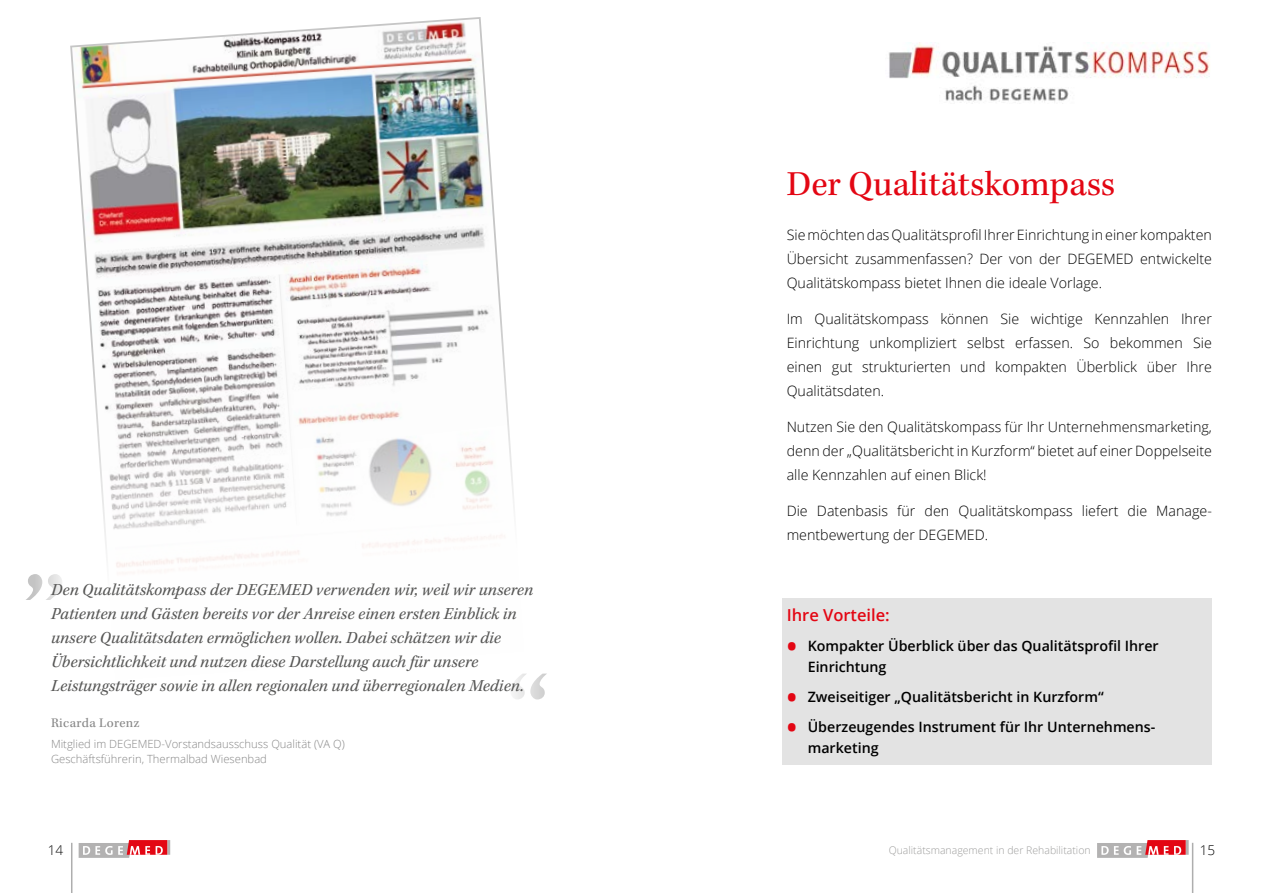
<style>
.page{position:relative;width:1263px;height:893px;background:#fff}
.page>*{position:absolute;margin:0;border:0;box-sizing:border-box;transform-origin:0 0}
.t1{font:36px "Kepler Std";color:#e30613}
.t2{font:italic 17.25px/24px "Kepler Std";color:#575756}
.t3{font:600 16.5px "Open Sans";color:#e30613}
.t4{font:300 14.25px/24px "Open Sans";color:#000;text-align:justify}
.t5{font:600 14.25px/21px "Open Sans";color:#000}
.t6{font:13.5px "Kepler Std";letter-spacing:.025em;color:#878787}
.t7{font:300 13.5px "Open Sans";color:#000}
.t8{font:300 11.25px/15px "Open Sans";color:#878787}
.t9{font:300 10.5px "Open Sans";color:#9d9d9c}
.s1{font-weight:700;font-size:27px;color:#e30613}
</style>
<div class="page">
<hr style="left:167px;top:840px;width:3px;height:15px;background:#b3b2b2">
<svg style="left:79px;top:840px;width:88px;height:18px"></svg>
<hr style="left:1186px;top:840px;width:3px;height:15px;background:#b3b2b2">
<svg style="left:1097px;top:840px;width:89px;height:18px"></svg>
<hr style="left:71px;top:843px;width:1px;height:50px;background:#aeaeae">
<hr style="left:1192px;top:843px;width:1px;height:50px;background:#aeaeae">
<img style="left:70px;top:17px;width:456px;height:657px">
<svg style="left:512px;top:674px;width:34px;height:25px"></svg>
<svg style="left:26px;top:574px;width:36px;height:26px"></svg>
<div style="left:782px;top:598px;width:430px;height:167px;background:#e3e3e3"></div>
<img style="left:889px;top:43px;width:321px;height:61px">
<p class="t2" style="left:51px;top:578px;width:484px">Den Qualitätskompass der DEGEMED verwenden wir, weil wir unseren Patienten und Gästen bereits vor der Anreise einen ersten Einblick in unsere Qualitätsdaten ermöglichen wollen. Dabei schätzen wir die Übersichtlichkeit und nutzen diese Darstellung auch für unsere Leistungsträger sowie in allen regionalen und überregionalen Medien.</p>
<p class="t6" style="left:51px;top:715px;width:90px">Ricarda Lorenz</p>
<p class="t8" style="left:51px;top:736px;width:295px">Mitglied im DEGEMED-Vorstandsausschuss Qualität (VA Q)<br>Geschäftsführerin, Thermalbad Wiesenbad</p>
<h1 class="t1" style="left:787px;top:164px;width:330px">Der Qualitätskompass</h1>
<p class="t4" style="left:787px;top:223px;width:427px">Sie möchten das Qualitätsprofil Ihrer Einrichtung in einer kompakten Übersicht zusammenfassen? Der von der DEGEMED entwickelte Qualitätskompass bietet Ihnen die ideale Vorlage.</p>
<p class="t4" style="left:787px;top:307px;width:427px">Im Qualitätskompass können Sie wichtige Kennzahlen Ihrer Einrichtung unkompliziert selbst erfassen. So bekommen Sie einen gut strukturierten und kompakten Überblick über Ihre Qualitätsdaten.</p>
<p class="t4" style="left:787px;top:415px;width:427px">Nutzen Sie den Qualitätskompass für Ihr Unternehmensmarketing, denn der „Qualitätsbericht in Kurzform“ bietet auf einer Doppelseite alle Kennzahlen auf einen Blick!</p>
<p class="t4" style="left:787px;top:499px;width:427px">Die Datenbasis für den Qualitätskompass liefert die Manage&shy;mentbewertung der DEGEMED.</p>
<p class="t3" style="left:787px;top:604px;width:105px">Ihre Vorteile:</p>
<p class="t5" style="left:808px;top:635px;width:353px;text-indent:-21px"><span class="s1">•</span> Kompakter Überblick über das Qualitätsprofil Ihrer<br>Einrichtung</p>
<p class="t5" style="left:787px;top:686px;width:318px"><span class="s1">•</span> Zweiseitiger „Qualitätsbericht in Kurzform“</p>
<p class="t5" style="left:808px;top:716px;width:349px;text-indent:-21px"><span class="s1">•</span> Überzeugendes Instrument für Ihr Unternehmens&shy;marketing</p>
<p class="t7" style="left:48px;top:841px;width:17px">14</p>
<p class="t9" style="left:889px;top:843px;width:203px">Qualitätsmanagement in der Rehabilitation</p>
<p class="t7" style="left:1200px;top:841px;width:17px">15</p>
</div>
